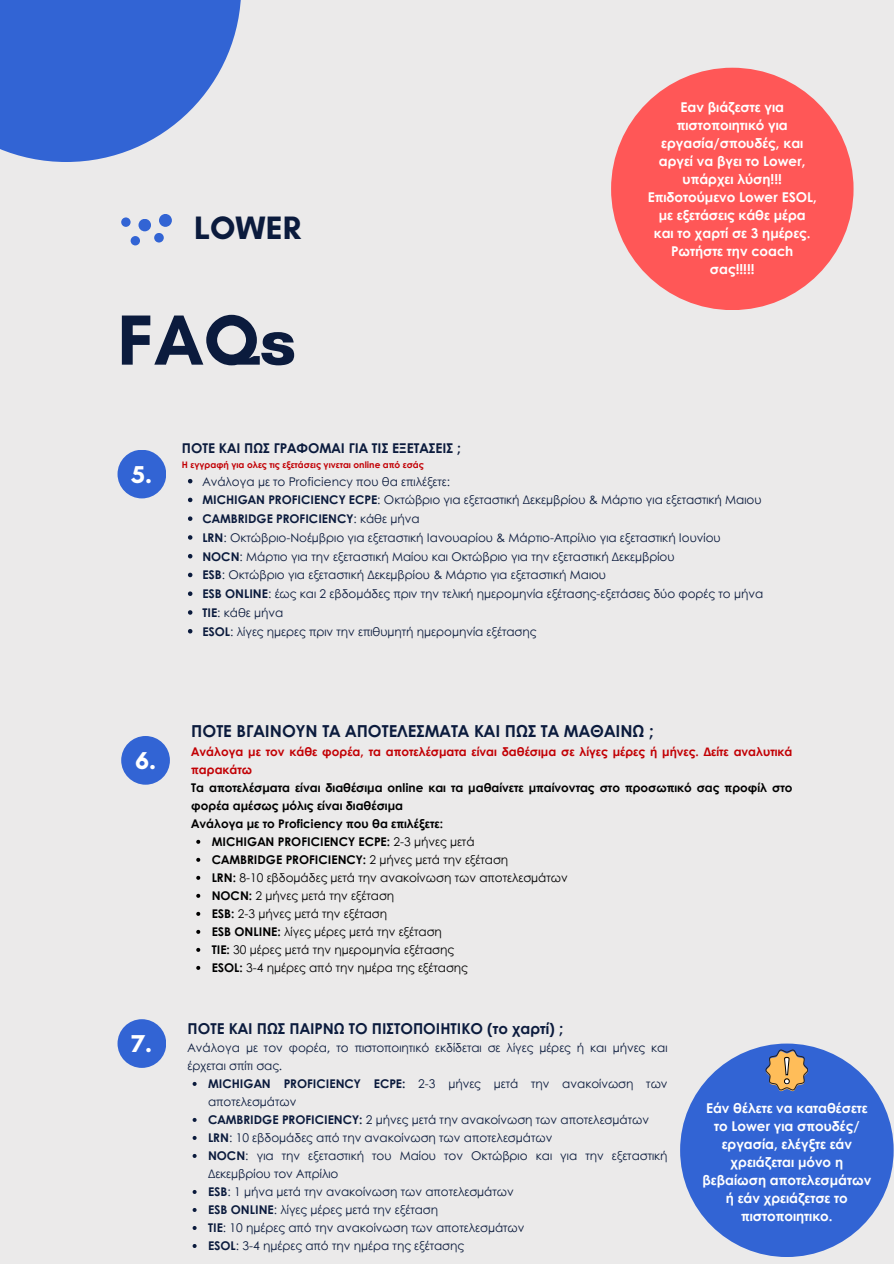
<style>
.page{position:relative;width:894px;height:1264px;background:#fff}
.page>*{position:absolute;margin:0;border:0;box-sizing:border-box;transform-origin:0 0}
.t1{font:700 72.15px "Glacial Indifference";color:#0b1b3d}
.t2{font:700 33px "Glacial Indifference";color:#0b1b3d}
.t3{font:700 24.9px "Glacial Indifference";color:#fff}
.t4{font:700 16.5px "Century Gothic";color:#0b1b3d}
.t5{font:700 15px "Century Gothic";color:#0b1b3d}
.t6{font:700 13.5px/18px "Century Gothic";color:#fff;text-align:center}
.t7{font:700 13.5px "Century Gothic";color:#0b1b3d}
.t8{font:12px/18px "Century Gothic";color:#0b1b3d}
.t9{font:700 12px/18px "Century Gothic";color:#000}
.t10{font:12px "Century Gothic";color:#000}
.t11{font:700 12px "Century Gothic";color:#0b1b3d}
.t12{font:700 9px "Century Gothic";color:#c20004}
.s1{font-weight:700}
.s2{font-weight:400}
.s3{color:#c20004}
</style>
<div class="page">
<div style="left:0;top:0;width:893px;height:1263px;background:#ebeaea"></div>
<div style="left:138px;top:219px;width:13px;height:12px;background:#3264d4;border-radius:50%"></div>
<div style="left:131px;top:236px;width:9px;height:9px;background:#3264d4;border-radius:50%"></div>
<div style="left:121px;top:217px;width:10px;height:10px;background:#3264d4;border-radius:50%"></div>
<div style="left:154px;top:233px;width:10px;height:9px;background:#3264d4;border-radius:50%"></div>
<div style="left:159px;top:214px;width:13px;height:13px;background:#3264d4;border-radius:50%"></div>
<svg style="left:0;top:0;width:241px;height:162px;fill:#3264d4"></svg>
<div style="left:680px;top:1043px;width:213px;height:213px;background:#3264d4;border-radius:50%"></div>
<div style="left:611px;top:68px;width:242px;height:242px;background:#ff5757;border-radius:50%"></div>
<svg style="left:765px;top:1049px;width:42px;height:42px"></svg>
<div style="left:117px;top:450px;width:49px;height:48px;background:#3264d4;border-radius:50%"></div>
<div style="left:121px;top:736px;width:49px;height:48px;background:#3264d4;border-radius:50%"></div>
<svg style="left:192px;top:1081px;width:4px;height:4px"></svg>
<svg style="left:192px;top:1117px;width:4px;height:4px"></svg>
<svg style="left:192px;top:1135px;width:4px;height:4px"></svg>
<div style="left:117px;top:1019px;width:49px;height:48px;background:#3264d4;border-radius:50%"></div>
<svg style="left:188px;top:479px;width:4px;height:4px"></svg>
<svg style="left:188px;top:497px;width:4px;height:5px"></svg>
<svg style="left:188px;top:516px;width:4px;height:5px"></svg>
<svg style="left:188px;top:535px;width:4px;height:4px"></svg>
<svg style="left:188px;top:554px;width:4px;height:4px"></svg>
<svg style="left:188px;top:572px;width:4px;height:5px"></svg>
<svg style="left:188px;top:591px;width:4px;height:5px"></svg>
<svg style="left:188px;top:610px;width:4px;height:4px"></svg>
<svg style="left:188px;top:629px;width:4px;height:4px"></svg>
<svg style="left:196px;top:839px;width:4px;height:4px"></svg>
<svg style="left:196px;top:857px;width:4px;height:4px"></svg>
<svg style="left:196px;top:875px;width:4px;height:4px"></svg>
<svg style="left:196px;top:893px;width:4px;height:4px"></svg>
<svg style="left:196px;top:911px;width:4px;height:4px"></svg>
<svg style="left:196px;top:929px;width:4px;height:4px"></svg>
<svg style="left:196px;top:947px;width:4px;height:4px"></svg>
<svg style="left:196px;top:965px;width:4px;height:4px"></svg>
<h4 class="t2" style="left:194px;top:207px;width:108px">LOWER</h4>
<h2 class="t1" style="left:117px;top:296px;width:180px">FAQs</h2>
<p class="t6" style="left:647px;top:98px;width:170px">Εαν βιάζεστε για πιστοποιητικό για εργασία/σπουδές, και αργεί να βγει το Lower, υπάρχει λύση!!!<br>Επιδοτούμενο Lower ESOL, με εξετάσεις κάθε μέρα και το χαρτί σε 3 ημέρες.<br>Ρωτήστε την coach σας!!!!!</p>
<p class="t3" style="left:132px;top:459px;width:22px">5.</p>
<p class="t7" style="left:182px;top:437px;width:280px">ΠΟΤΕ ΚΑΙ ΠΩΣ ΓΡΑΦΟΜΑΙ ΓΙΑ ΤΙΣ ΕΞΕΤΑΣΕΙΣ ;</p>
<p class="t12" style="left:182px;top:457px;width:243px">Η εγγραφή για ολες τις εξετάσεις γινεται online από εσάς</p>
<p class="t8" style="left:202px;top:472px;width:249px">Ανάλογα με το Proficiency που θα επιλέξετε:</p>
<h5 class="t8" style="left:202px;top:490px;width:560px"><span class="s1">MICHIGAN PROFICIENCY ECPE</span>: Οκτώβριο για εξεταστική Δεκεμβρίου &amp; Μάρτιο για εξεταστική Μαιου</h5>
<p class="t11" style="left:202px;top:509px;width:219px">CAMBRIDGE PROFICIENCY<span class="s2">: κάθε μήνα</span></p>
<p class="t8" style="left:202px;top:528px;width:519px"><span class="s1">LRN</span>: Οκτώβριο-Νοέμβριο για εξεταστική Ιανουαρίου &amp; Μάρτιο-Απρίλιο για εξεταστική Ιουνίου</p>
<p class="t8" style="left:202px;top:547px;width:473px"><span class="s1">NOCN</span>: Μάρτιο για την εξεταστική Μαίου και Οκτώβριο για την εξεταστική Δεκεμβρίου</p>
<p class="t8" style="left:202px;top:565px;width:405px"><span class="s1">ESB</span>: Οκτώβριο για εξεταστική Δεκεμβρίου &amp; Μάρτιο για εξεταστική Μαιου</p>
<p class="t8" style="left:202px;top:584px;width:562px"><span class="s1">ESB ONLINE</span>: έως και 2 εβδομάδες πριν την τελική ημερομηνία εξέτασης-εξετάσεις δύο φορές το μήνα</p>
<p class="t8" style="left:202px;top:603px;width:82px"><span class="s1">TIE</span>: κάθε μήνα</p>
<p class="t8" style="left:202px;top:622px;width:335px"><span class="s1">ESOL</span>: λίγες ημερες πριν την επιθυμητή ημερομηνία εξέτασης</p>
<p class="t3" style="left:135px;top:745px;width:23px">6.</p>
<p class="t3" style="left:131px;top:1028px;width:22px">7.</p>
<h6 class="t4" style="left:191px;top:718px;width:464px">ΠΟΤΕ ΒΓΑΙΝΟΥΝ ΤΑ ΑΠΟΤΕΛΕΣΜΑΤΑ ΚΑΙ ΠΩΣ ΤΑ ΜΑΘΑΙΝΩ ;</h6>
<h6 class="t9" style="left:191px;top:742px;width:602px"><span class="s3">Ανάλογα με τον κάθε φορέα, τα αποτελέσματα είναι δαθέσιμα σε λίγες μέρες ή μήνες. Δείτε αναλυτικά παρακάτω<br></span>Τα αποτελέσματα είναι διαθέσιμα online και τα μαθαίνετε μπαίνοντας στο προσωπικό σας προφίλ στο φορέα αμέσως μόλις είναι διαθέσιμα<br>Ανάλογα με το Proficiency που θα επιλέξετε:</h6>
<p class="t9" style="left:212px;top:832px;width:264px">MICHIGAN PROFICIENCY ECPE: <span class="s2">2-3 μήνες μετά</span></p>
<p class="t9" style="left:212px;top:850px;width:298px">CAMBRIDGE PROFICIENCY: <span class="s2">2 μήνες μετά την εξέταση</span></p>
<p class="t10" style="left:212px;top:868px;width:357px"><span class="s1">LRN:</span> 8-10 εβδομάδες μετά την ανακοίνωση των αποτελεσμάτων</p>
<p class="t10" style="left:212px;top:886px;width:184px"><span class="s1">NOCN:</span> 2 μήνες μετά την εξέταση</p>
<p class="t10" style="left:212px;top:904px;width:177px"><span class="s1">ESB:</span> 2-3 μήνες μετά την εξέταση</p>
<p class="t10" style="left:212px;top:922px;width:232px"><span class="s1">ESB ONLINE:</span> λίγες μέρες μετά την εξέταση</p>
<p class="t10" style="left:212px;top:940px;width:244px"><span class="s1">TIE:</span> 30 μέρες μετά την ημερομηνία εξέτασης</p>
<p class="t10" style="left:212px;top:958px;width:258px"><span class="s1">ESOL:</span> 3-4 ημέρες από την ημέρα της εξέτασης</p>
<p class="t5" style="left:187px;top:1017px;width:377px">ΠΟΤΕ ΚΑΙ ΠΩΣ ΠΑΙΡΝΩ ΤΟ ΠΙΣΤΟΠΟΙΗΤΙΚΟ (το χαρτί) ;</p>
<p class="t8" style="left:187px;top:1037px;width:481px">Ανάλογα με τον φορέα, το πιστοποιητικό εκδίδεται σε λίγες μέρες ή και μήνες και έρχεται σπίτι σας.</p>
<p class="t8" style="left:208px;top:1073px;width:461px"><span class="s1">MICHIGAN PROFICIENCY ECPE:</span> 2-3 μήνες μετά την ανακοίνωση των αποτελεσμάτων</p>
<p class="t8" style="left:208px;top:1109px;width:442px"><span class="s1">CAMBRIDGE PROFICIENCY:</span> 2 μήνες μετά την ανακοίνωση των αποτελεσμάτων</p>
<p class="t8" style="left:208px;top:1127px;width:346px"><span class="s1">LRN</span>: 10 εβδομάδες από την ανακοίνωση των αποτελεσμάτων</p>
<p class="t8" style="left:208px;top:1145px;width:461px"><span class="s1">NOCN</span>: για την εξεταστική του Μαίου τον Οκτώβριο και για την εξεταστική<br>Δεκεμβρίου τον Απρίλιο</p>
<p class="t8" style="left:208px;top:1181px;width:307px"><span class="s1">ESB</span>: 1 μήνα μετά την ανακοίνωση των αποτελεσμάτων</p>
<p class="t8" style="left:208px;top:1199px;width:231px"><span class="s1">ESB ONLINE</span>: λίγες μέρες μετά την εξέταση</p>
<p class="t8" style="left:208px;top:1217px;width:318px"><span class="s1">TIE</span>: 10 ημέρες από την ανακοίνωση των αποτελεσμάτων</p>
<p class="t8" style="left:208px;top:1235px;width:257px"><span class="s1">ESOL</span>: 3-4 ημέρες από την ημέρα της εξέτασης</p>
<h1 class="t6" style="left:702px;top:1098px;width:170px">Εάν θέλετε να καταθέσετε το Lower για σπουδές/ εργασία, ελέγξτε εάν χρειάζεται μόνο η βεβαίωση αποτελεσμάτων ή εάν χρειάζετσε το πιστοποιητικο.</h1>
</div>
